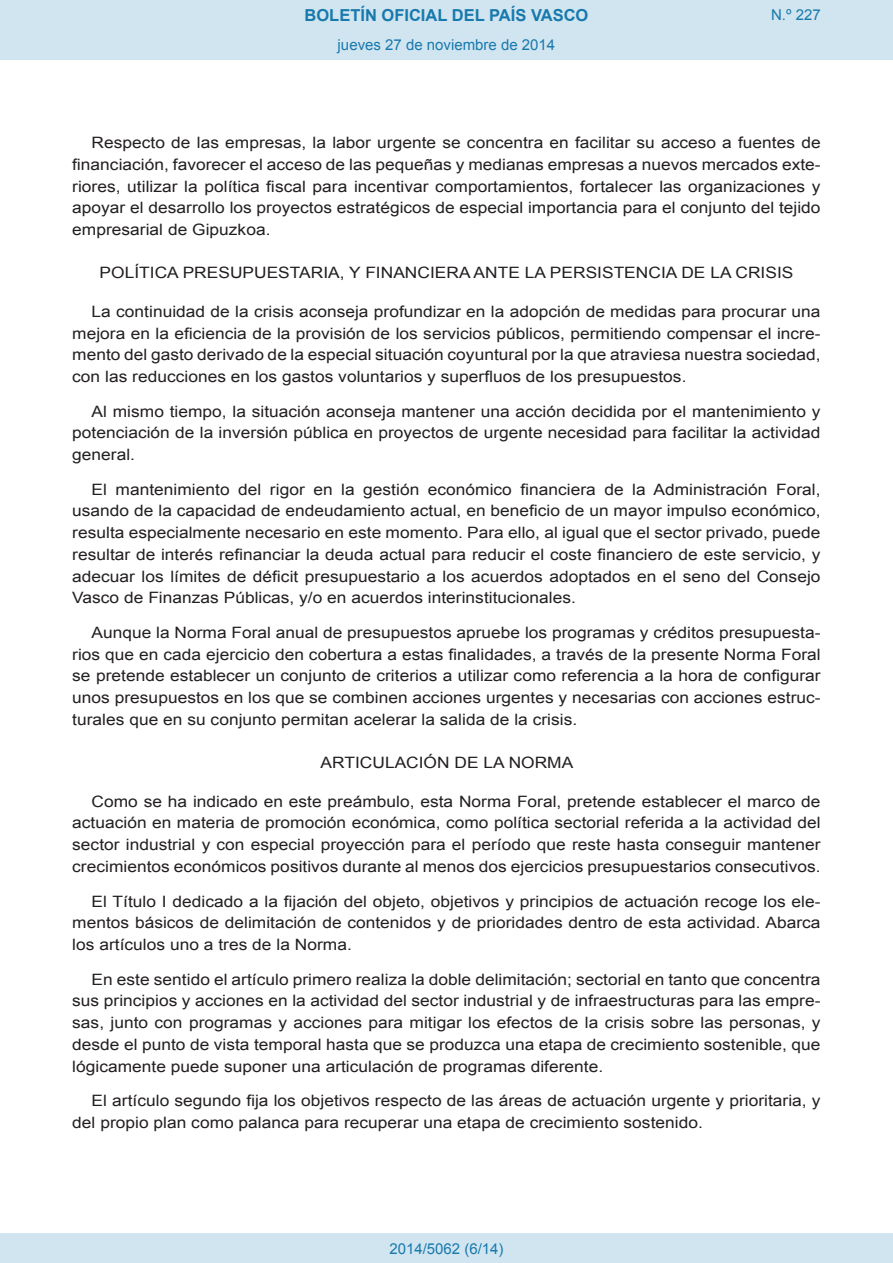
<style>
.page{position:relative;width:893px;height:1263px;background:#fff}
.page>*{position:absolute;margin:0;border:0;box-sizing:border-box;transform-origin:0 0}
.t1{font:700 16.5px "Arial";color:#1879ad}
.BOPVDetalle{font:15.6px/21.8px "Arial";color:#231f20;text-align:justify;scale:1.11 1}
.BOPVClave{font:15.6px "Arial";color:#231f20;scale:1.11 1}
.Paginacion_Centro{font:15px "Arial";color:#1879ad}
</style>
<div class="page">
<div style="left:0;top:0;width:893px;height:60px;background:#d0e5f0"></div>
<div style="left:0;top:1233px;width:893px;height:30px;background:#d0e5f0"></div>
<p class="t1" style="left:305px;top:4px;width:285px">BOLETÍN OFICIAL DEL PAÍS VASCO</p>
<p class="Paginacion_Centro" style="left:338px;top:35px;width:219px">jueves 27 de noviembre de 2014</p>
<p class="Paginacion_Centro" style="left:771px;top:5px;width:51px">N.º 227</p>
<p class="BOPVDetalle" style="left:72px;top:132px;width:676px;text-indent:19px">Respecto de las empresas, la labor urgente se concentra en facilitar su acceso a fuentes de financiación, favorecer el acceso de las pequeñas y medianas empresas a nuevos mercados exte&shy;riores, utilizar la política fiscal para incentivar comportamientos, fortalecer las organizaciones y apoyar el desarrollo los proyectos estratégicos de especial importancia para el conjunto del tejido empresarial de Gipuzkoa.</p>
<p class="BOPVClave" style="left:100px;top:262px;width:627px">POLÍTICA PRESUPUESTARIA, Y FINANCIERA ANTE LA PERSISTENCIA DE LA CRISIS</p>
<p class="BOPVDetalle" style="left:72px;top:301px;width:676px;text-indent:19px">La continuidad de la crisis aconseja profundizar en la adopción de medidas para procurar una mejora en la eficiencia de la provisión de los servicios públicos, permitiendo compensar el incre&shy;mento del gasto derivado de la especial situación coyuntural por la que atraviesa nuestra sociedad, con las reducciones en los gastos voluntarios y superfluos de los presupuestos.</p>
<p class="BOPVDetalle" style="left:72px;top:400px;width:676px;text-indent:19px">Al mismo tiempo, la situación aconseja mantener una acción decidida por el mantenimiento y potenciación de la inversión pública en proyectos de urgente necesidad para facilitar la actividad general.</p>
<p class="BOPVDetalle" style="left:72px;top:478px;width:676px;text-indent:19px">El mantenimiento del rigor en la gestión económico financiera de la Administración Foral, usando de la capacidad de endeudamiento actual, en beneficio de un mayor impulso económico, resulta especialmente necesario en este momento. Para ello, al igual que el sector privado, puede resultar de interés refinanciar la deuda actual para reducir el coste financiero de este servicio, y adecuar los límites de déficit presupuestario a los acuerdos adoptados en el seno del Consejo Vasco de Finanzas Públicas, y/o en acuerdos interinstitucionales.</p>
<p class="BOPVDetalle" style="left:72px;top:622px;width:676px;text-indent:19px">Aunque la Norma Foral anual de presupuestos apruebe los programas y créditos presupuesta&shy;rios que en cada ejercicio den cobertura a estas finalidades, a través de la presente Norma Foral se pretende establecer un conjunto de criterios a utilizar como referencia a la hora de configurar unos presupuestos en los que se combinen acciones urgentes y necesarias con acciones estruc&shy;turales que en su conjunto permitan acelerar la salida de la crisis.</p>
<p class="BOPVClave" style="left:321px;top:752px;width:229px">ARTICULACIÓN DE LA NORMA</p>
<p class="BOPVDetalle" style="left:72px;top:790px;width:676px;text-indent:19px">Como se ha indicado en este preámbulo, esta Norma Foral, pretende establecer el marco de actuación en materia de promoción económica, como política sectorial referida a la actividad del sector industrial y con especial proyección para el período que reste hasta conseguir mantener crecimientos económicos positivos durante al menos dos ejercicios presupuestarios consecutivos.</p>
<p class="BOPVDetalle" style="left:72px;top:890px;width:676px;text-indent:19px">El Título I dedicado a la fijación del objeto, objetivos y principios de actuación recoge los ele&shy;mentos básicos de delimitación de contenidos y de prioridades dentro de esta actividad. Abarca los artículos uno a tres de la Norma.</p>
<p class="BOPVDetalle" style="left:72px;top:968px;width:676px;text-indent:19px">En este sentido el artículo primero realiza la doble delimitación; sectorial en tanto que concentra sus principios y acciones en la actividad del sector industrial y de infraestructuras para las empre&shy;sas, junto con programas y acciones para mitigar los efectos de la crisis sobre las personas, y desde el punto de vista temporal hasta que se produzca una etapa de crecimiento sostenible, que lógicamente puede suponer una articulación de programas diferente.</p>
<p class="BOPVDetalle" style="left:72px;top:1090px;width:676px;text-indent:19px">El artículo segundo fija los objetivos respecto de las áreas de actuación urgente y prioritaria, y del propio plan como palanca para recuperar una etapa de crecimiento sostenido.</p>
<p class="Paginacion_Centro" style="left:389px;top:1238px;width:116px">2014/5062 (6/14)</p>
</div>
